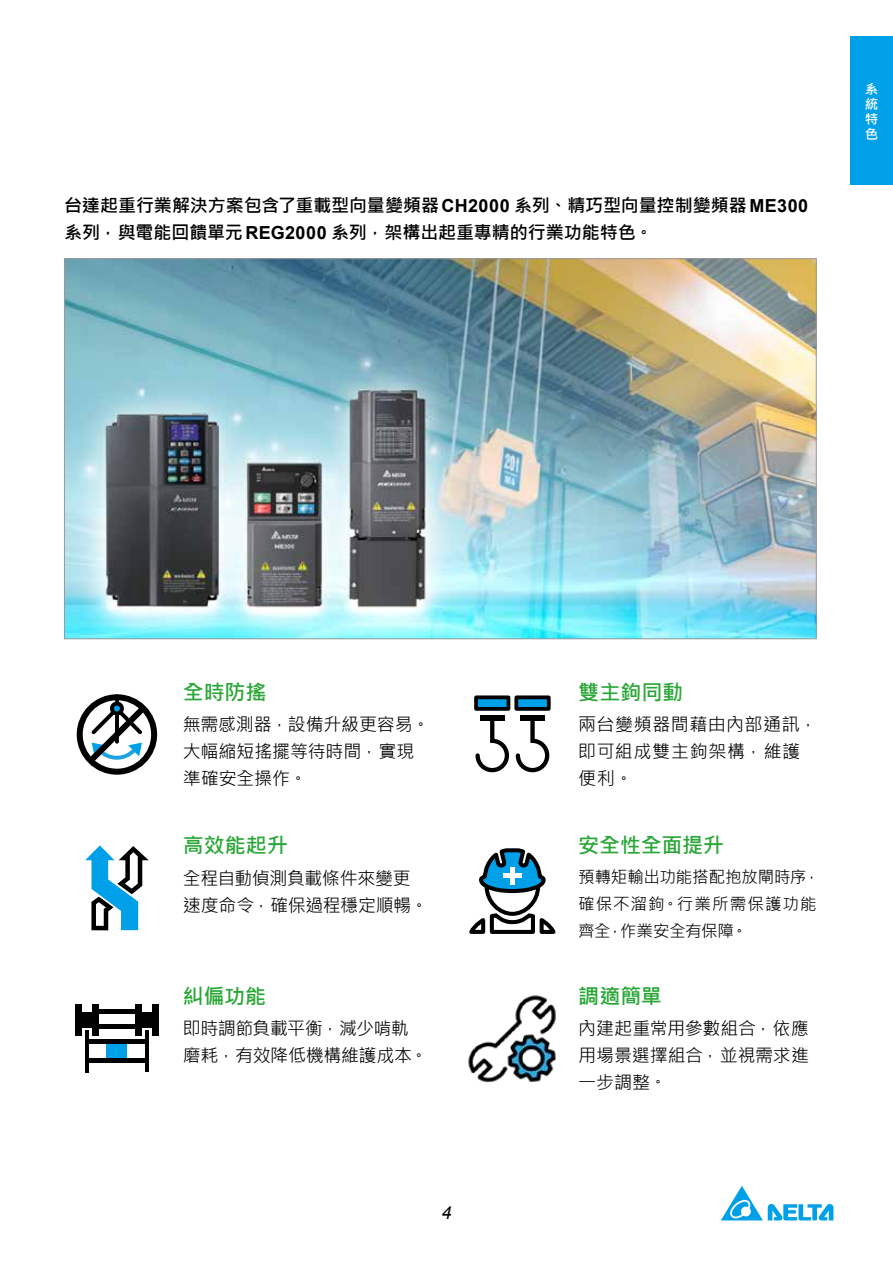
<style>
.page{position:relative;width:893px;height:1263px;background:#fff}
.page>*{position:absolute;margin:0;border:0;box-sizing:border-box;transform-origin:0 0}
.t1{font:700 21px "Microsoft Jheng Hei";letter-spacing:-.005em;color:#2aa738}
.t2{font:18px/27px "Microsoft Jheng Hei";letter-spacing:-.01em;color:#000}
.t3{font:700 18px/27px "Microsoft Jheng Hei";letter-spacing:-.005em;color:#000}
.t4{font:18px/27px "Microsoft Jheng Hei";letter-spacing:.03em;color:#000}
.t5{font:italic 18px "Arial";color:#000}
.t6{font:16.5px/27px "Microsoft Jheng Hei";letter-spacing:-.005em;color:#000}
.t7{font:700 13.5px/14.9px "Microsoft Jheng Hei";color:#fff;text-align:justify}
.s1{font-family:"Arial"}
.s2{font-size:16.5px}
</style>
<div class="page">
<img style="left:64px;top:36px;width:829px;height:1185px">
<p class="t3" style="left:64px;top:192px;width:745px">台達起重行業解決方案包含了重載型向量變頻器<span class="s1">CH2000</span> 系列、精巧型向量控制變頻器<span class="s1">ME300</span>系列，與電能回饋單元<span class="s1">REG2000</span> 系列，架構出起重專精的行業功能特色。</p>
<p class="t7" style="left:865px;top:82px;width:14px">系統特色</p>
<p class="t1" style="left:183px;top:679px;width:85px">全時防搖</p>
<p class="t2" style="left:183px;top:711px;width:249px">無需感測器，設備升級更容易。大幅縮短搖擺等待時間，實現準確安全操作。</p>
<p class="t1" style="left:183px;top:832px;width:107px">高效能起升</p>
<p class="t2" style="left:183px;top:864px;width:247px">全程自動偵測負載條件來變更速度命令，確保過程穩定順暢。</p>
<p class="t1" style="left:183px;top:983px;width:85px">糾偏功能</p>
<p class="t2" style="left:183px;top:1015px;width:246px">即時調節負載平衡，減少啃軌磨耗，有效降低機構維護成本。</p>
<p class="t5" style="left:441px;top:1201px;width:12px">4</p>
<p class="t1" style="left:578px;top:679px;width:106px">雙主鉤同動</p>
<p class="t4" style="left:578px;top:711px;width:240px">兩台變頻器間藉由內部通訊，即可組成雙主鉤架構，維護便利。</p>
<p class="t1" style="left:578px;top:832px;width:147px">安全性全面提升</p>
<p class="t6" style="left:578px;top:864px;width:243px">預轉矩輸出功能搭配抱放閘時序，確保不溜鉤。行業所需保護功能齊全，作業安全有保障。</p>
<p class="t1" style="left:578px;top:983px;width:85px">調適簡單</p>
<p class="t2" style="left:578px;top:1015px;width:232px;text-align:justify">內建起重常用參數組合，依應用場景選擇組合，並視需求進一步調整<span class="s2">。</span></p>
</div>
